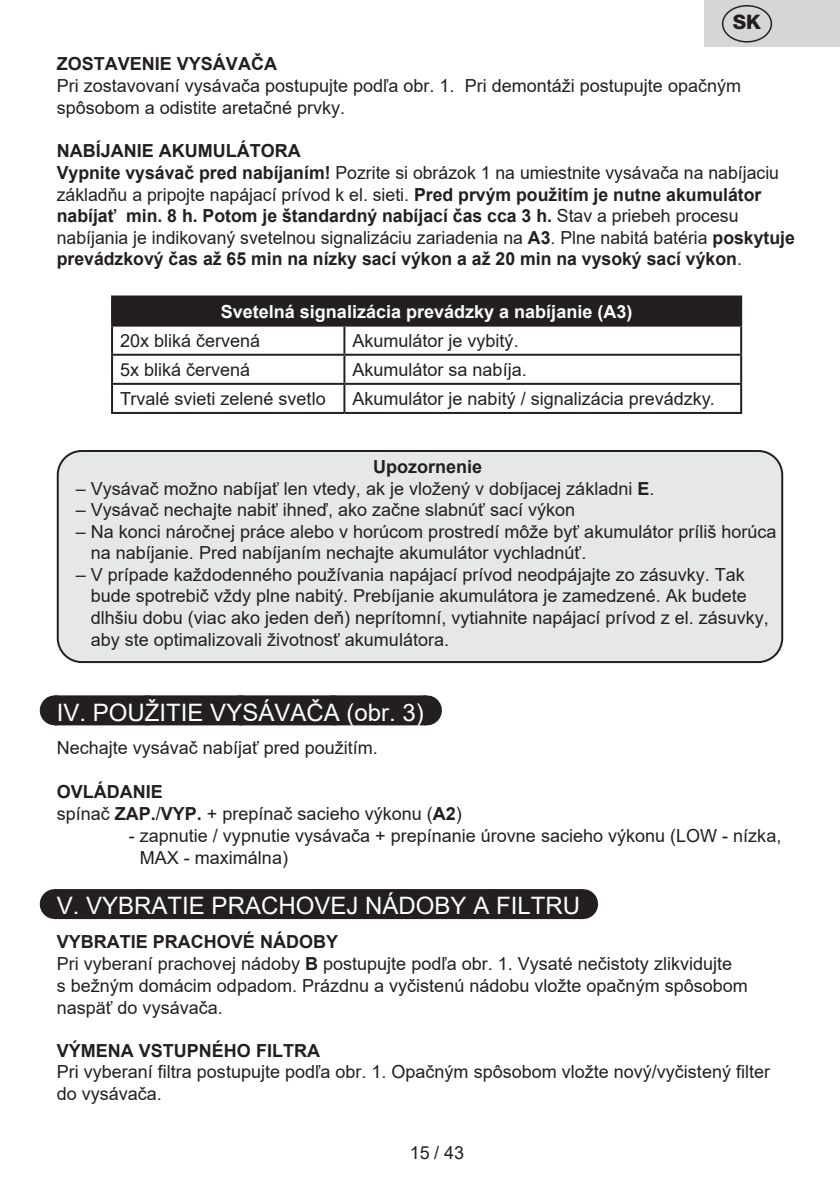
<style>
.page{position:relative;width:840px;height:1191px;background:#fff}
.page>*{position:absolute;margin:0;border:0;box-sizing:border-box;transform-origin:0 0}
.Grafický_nadpis_ETA{font:24px "Arial";color:#fff}
.t1{font:800 20px "Helvetica Neue OT";color:#231f20}
.Normální{font:18px/22px "Arial";color:#231f20}
.Normální-2{font:700 18px/21.6px "Arial";color:#231f20}
.t2{font:700 18px "Arial";color:#fff}
.s1{font-weight:400}
.s2{font-weight:700}
</style>
<div class="page">
<div style="left:55px;top:695px;width:370px;height:30px;background:#231f20"></div>
<svg style="left:147px;top:695px;width:232px;height:1px"></svg>
<hr style="left:425px;top:695px;width:1px;height:30px;background:#231f20">
<div style="left:55px;top:889px;width:526px;height:30px;background:#231f20"></div>
<svg style="left:147px;top:889px;width:391px;height:1px"></svg>
<hr style="left:581px;top:889px;width:1px;height:30px;background:#231f20">
<div style="left:112px;top:296px;width:628px;height:30px;background:#231f20"></div>
<hr style="left:111px;top:295px;width:233px;height:2px;background:#231f20">
<hr style="left:111px;top:297px;width:2px;height:28px;background:#231f20">
<hr style="left:344px;top:295px;width:397px;height:2px;background:#231f20">
<hr style="left:739px;top:297px;width:2px;height:28px;background:#231f20">
<hr style="left:111px;top:325px;width:233px;height:2px;background:#231f20">
<hr style="left:111px;top:327px;width:2px;height:27px;background:#231f20">
<hr style="left:344px;top:325px;width:397px;height:2px;background:#231f20">
<hr style="left:343px;top:327px;width:2px;height:27px;background:#231f20">
<hr style="left:739px;top:327px;width:2px;height:27px;background:#231f20">
<hr style="left:111px;top:354px;width:233px;height:2px;background:#231f20">
<hr style="left:111px;top:356px;width:2px;height:27px;background:#231f20">
<hr style="left:344px;top:354px;width:397px;height:2px;background:#231f20">
<hr style="left:343px;top:356px;width:2px;height:27px;background:#231f20">
<hr style="left:739px;top:356px;width:2px;height:27px;background:#231f20">
<hr style="left:111px;top:383px;width:233px;height:2px;background:#231f20">
<hr style="left:111px;top:385px;width:2px;height:27px;background:#231f20">
<hr style="left:344px;top:383px;width:397px;height:2px;background:#231f20">
<hr style="left:343px;top:385px;width:2px;height:27px;background:#231f20">
<hr style="left:739px;top:385px;width:2px;height:27px;background:#231f20">
<hr style="left:111px;top:412px;width:233px;height:2px;background:#231f20">
<hr style="left:344px;top:412px;width:397px;height:2px;background:#231f20">
<div style="left:58px;top:451px;width:723px;height:211px;background:#e6e7e9;border-radius:24px"></div>
<div style="left:57px;top:450px;width:725px;height:213px;border:2px solid #231f20;border-radius:24px"></div>
<div style="left:704px;top:0;width:135px;height:47px;background:#d5d6d8"></div>
<div style="left:721px;top:5px;width:50px;height:38px;border:1px solid #231f20;border-radius:50%"></div>
<p class="t1" style="left:732px;top:10px;width:30px">SK</p>
<p class="Normální-2" style="left:57px;top:53px;width:222px">ZOSTAVENIE VYSÁVAČA</p>
<p class="Normální" style="left:57px;top:74px;width:685px">Pri zostavovaní vysávača postupujte podľa obr. 1. Pri demontáži postupujte opačným spôsobom a odistite aretačné prvky.</p>
<p class="Normální-2" style="left:57px;top:140px;width:245px">NABÍJANIE AKUMULÁTORA</p>
<p class="Normální-2" style="left:57px;top:162px;width:739px">Vypnite vysávač pred nabíjaním! <span class="s1">Pozrite si obrázok 1 na umiestnite vysávača na nabíjaciu základňu a pripojte napájací prívod k el. sieti.</span> Pred prvým použitím je nutne akumulátor nabíjať min. 8 h. Potom je štandardný nabíjací čas cca 3 h. <span class="s1">Stav a priebeh procesu nabíjania je indikovaný svetelnou signalizáciu zariadenia na</span> A3<span class="s1">. Plne nabitá batéria</span> poskytuje prevádzkový čas až 65 min na nízky sací výkon a až 20 min na vysoký sací výkon<span class="s1">.</span></p>
<p class="t2" style="left:221px;top:298px;width:413px">Svetelná signalizácia prevádzky a nabíjanie (A3)</p>
<p class="Normální" style="left:120px;top:329px;width:142px">20x bliká červená</p>
<p class="Normální" style="left:352px;top:329px;width:168px">Akumulátor je vybitý.</p>
<p class="Normální" style="left:120px;top:358px;width:132px">5x bliká červená</p>
<p class="Normální" style="left:352px;top:358px;width:176px">Akumulátor sa nabíja.</p>
<p class="Normální" style="left:120px;top:387px;width:207px">Trvalé svieti zelené svetlo</p>
<p class="Normální" style="left:352px;top:387px;width:363px">Akumulátor je nabitý / signalizácia prevádzky.</p>
<p class="Normální-2" style="left:373px;top:456px;width:111px">Upozornenie</p>
<p class="Normální" style="left:76px;top:477px;width:580px">– Vysávač možno nabíjať len vtedy, ak je vložený v dobíjacej základni <span class="s2">E</span>.</p>
<p class="Normální" style="left:76px;top:498px;width:500px">– Vysávač nechajte nabiť ihneď, ako začne slabnúť sací výkon</p>
<p class="Normální" style="left:91px;top:520px;width:687px;text-indent:-15px">– Na konci náročnej práce alebo v horúcom prostredí môže byť akumulátor príliš horúca na nabíjanie. Pred nabíjaním nechajte akumulátor vychladnúť.</p>
<p class="Normální" style="left:91px;top:563px;width:679px;text-indent:-15px">– V prípade každodenného používania napájací prívod neodpájajte zo zásuvky. Tak bude spotrebič vždy plne nabitý. Prebíjanie akumulátora je zamedzené. Ak budete dlhšiu dobu (viac ako jeden deň) neprítomní, vytiahnite napájací prívod z el. zásuvky, aby ste optimalizovali životnosť akumulátora.</p>
<p class="Grafický_nadpis_ETA" style="left:57px;top:695px;width:368px">IV. POUŽITIE VYSÁVAČA (obr. 3)</p>
<p class="Normální" style="left:57px;top:736px;width:322px">Nechajte vysávač nabíjať pred použitím.</p>
<p class="Normální-2" style="left:57px;top:781px;width:108px">OVLÁDANIE</p>
<p class="Normální" style="left:57px;top:802px;width:406px">spínač <span class="s2">ZAP.</span>/<span class="s2">VYP.</span> + prepínač sacieho výkonu (<span class="s2">A2</span>)</p>
<p class="Normální" style="left:140px;top:824px;width:642px;text-indent:-11px">- zapnutie / vypnutie vysávača + prepínanie úrovne sacieho výkonu (LOW - nízka,<br>MAX - maximálna)</p>
<p class="Grafický_nadpis_ETA" style="left:57px;top:889px;width:524px">V. VYBRATIE PRACHOVEJ NÁDOBY A FILTRU</p>
<p class="Normální-2" style="left:57px;top:930px;width:283px">VYBRATIE PRACHOVÉ NÁDOBY</p>
<p class="Normální" style="left:57px;top:952px;width:692px">Pri vyberaní prachovej nádoby <span class="s2">B</span> postupujte podľa obr. 1. Vysaté nečistoty zlikvidujte<br>s bežným domácim odpadom. Prázdnu a vyčistenú nádobu vložte opačným spôsobom naspäť do vysávača.</p>
<p class="Normální-2" style="left:57px;top:1039px;width:265px">VÝMENA VSTUPNÉHO FILTRA</p>
<p class="Normální" style="left:57px;top:1060px;width:714px">Pri vyberaní filtra postupujte podľa obr. 1. Opačným spôsobom vložte nový/vyčistený filter do vysávača.</p>
<p class="Normální" style="left:410px;top:1141px;width:56px">15 / 43</p>
</div>
